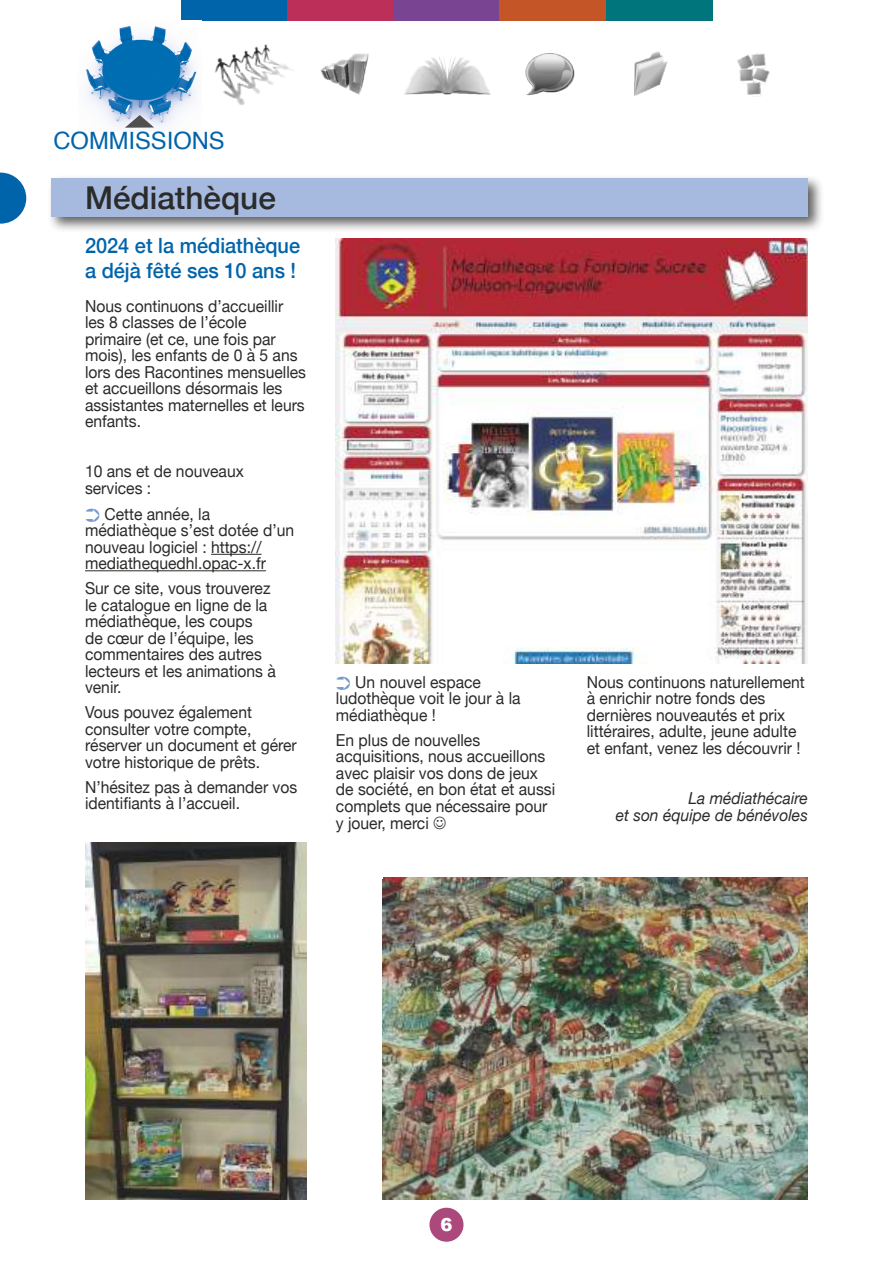
<style>
.page{position:relative;width:893px;height:1263px;background:#fff}
.page>*{position:absolute;margin:0;border:0;box-sizing:border-box;transform-origin:0 0}
.t1{font:500 31.5px "Helvetica Neue";color:#2b2b2a}
.t2{font:23.85px "Helvetica";color:#0064aa}
.t3{font:500 21px/25.2px "Helvetica Neue";color:#0064aa;scale:.95 1}
.t4{font:900 18px "Arial";color:#fff}
.t5{font:16.5px/16.5px "Helvetica Neue";color:#2b2b2a;scale:.95 1}
.t6{font:italic 16.5px/16.5px "Helvetica Neue";color:#2b2b2a;text-align:right;scale:.95 1}
</style>
<div class="page">
<hr style="left:211px;top:554px;width:51px;height:1px;background:#2b2b2a">
<hr style="left:85px;top:570px;width:181px;height:1px;background:#2b2b2a">
<div style="left:429px;top:1208px;width:34px;height:34px;background:#ab497c;border-radius:50%"></div>
<svg style="left:0;top:173px;width:26px;height:51px"></svg>
<div style="left:47px;top:174px;width:777px;height:59px;background:#2b2b2a;opacity:.75"></div>
<div style="left:51px;top:178px;width:757px;height:38px;background:#a6badf"></div>
<img style="left:336px;top:239px;width:472px;height:424px">
<img style="left:85px;top:842px;width:221px;height:357px">
<img style="left:214px;top:44px;width:79px;height:61px">
<img style="left:320px;top:53px;width:49px;height:42px">
<img style="left:404px;top:57px;width:87px;height:38px">
<img style="left:525px;top:53px;width:50px;height:43px">
<img style="left:634px;top:51px;width:34px;height:45px">
<img style="left:737px;top:53px;width:32px;height:44px">
<div style="left:181px;top:0;width:112px;height:20px;background:#0064aa"></div>
<div style="left:287px;top:0;width:113px;height:20px;background:#bc2f59"></div>
<div style="left:393px;top:0;width:113px;height:20px;background:#794492"></div>
<div style="left:500px;top:0;width:112px;height:20px;background:#c35527"></div>
<div style="left:606px;top:0;width:106px;height:20px;background:#00757c"></div>
<img style="left:86px;top:25px;width:111px;height:103px">
<svg style="left:125px;top:115px;width:29px;height:13px"></svg>
<img style="left:383px;top:877px;width:425px;height:322px">
<h2 class="t2" style="left:53px;top:123px;width:173px">COMMISSIONS</h2>
<h1 class="t1" style="left:85px;top:172px;width:192px">Médiathèque</h1>
<p class="t3" style="left:85px;top:231px;width:228px">2024 et la médiathèque a déjà fêté ses 10 ans !</p>
<p class="t5" style="left:85px;top:299px;width:234px">Nous continuons d’accueillir les 8 classes de l’école primaire (et ce, une fois par mois), les enfants de 0 à 5 ans lors des Racontines mensuelles et accueillons désormais les assistantes maternelles et leurs enfants.</p>
<p class="t5" style="left:85px;top:464px;width:169px">10 ans et de nouveaux services :</p>
<p class="t5" style="left:85px;top:506px;width:222px;text-indent:19px">Cette année, la médiathèque s’est dotée d’un nouveau logiciel : https:// mediathequedhl.opac-x.fr</p>
<p class="t5" style="left:85px;top:581px;width:202px">Sur ce site, vous trouverez le catalogue en ligne de la médiathèque, les coups<br>de cœur de l’équipe, les commentaires des autres lecteurs et les animations à venir.</p>
<p class="t5" style="left:85px;top:705px;width:224px">Vous pouvez également consulter votre compte, réserver un document et gérer votre historique de prêts.</p>
<p class="t5" style="left:85px;top:779px;width:225px">N’hésitez pas à demander vos identifiants à l’accueil.</p>
<p class="t5" style="left:336px;top:675px;width:196px;text-indent:19px">Un nouvel espace ludothèque voit le jour à la médiathèque !</p>
<p class="t5" style="left:336px;top:733px;width:232px">En plus de nouvelles acquisitions, nous accueillons avec plaisir vos dons de jeux de société, en bon état et aussi complets que nécessaire pour y jouer, merci</p>
<p class="t5" style="left:587px;top:675px;width:231px">Nous continuons naturellement à enrichir notre fonds des dernières nouveautés et prix littéraires, adulte, jeune adulte et enfant, venez les découvrir !</p>
<p class="t6" style="left:616px;top:791px;width:204px">La médiathécaire<br>et son équipe de bénévoles</p>
<p class="t4" style="left:440px;top:1212px;width:14px">6</p>
</div>
